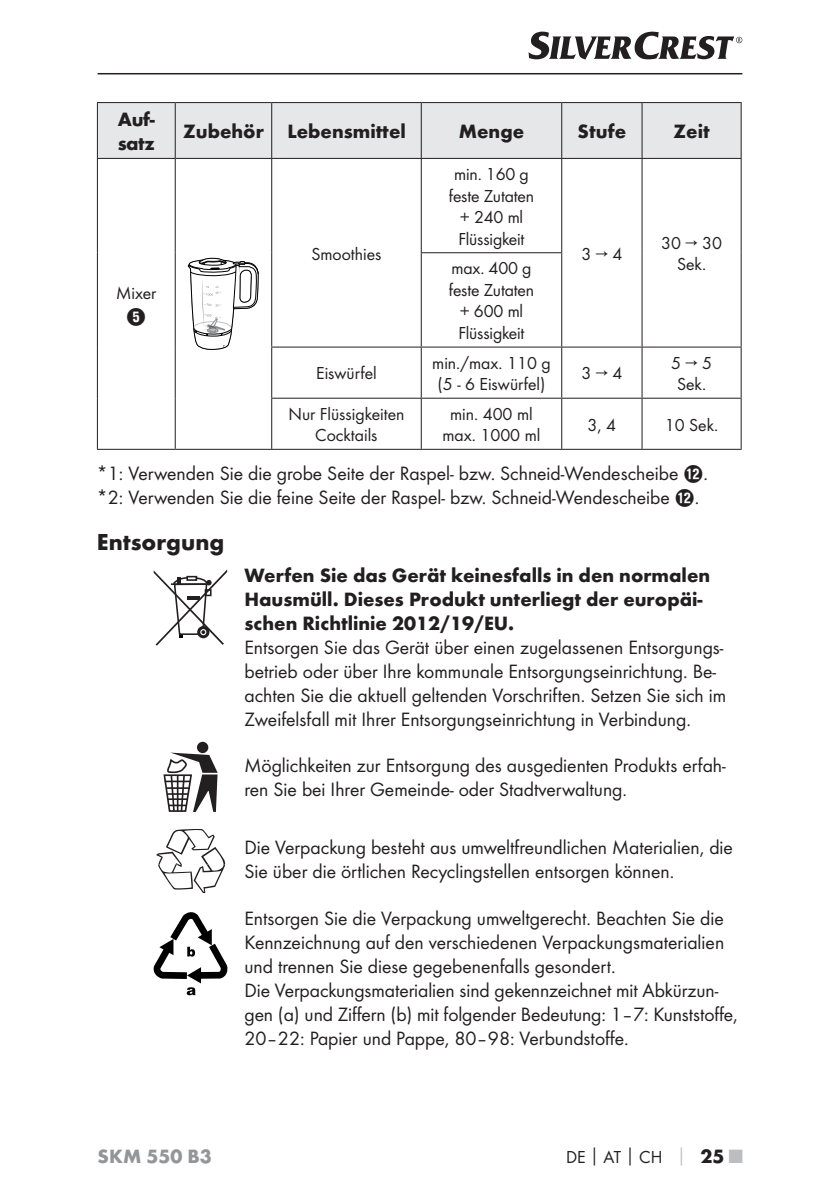
<style>
.page{position:relative;width:840px;height:1191px;background:#fff}
.page>*{position:absolute;margin:0;border:0;box-sizing:border-box;transform-origin:0 0}
.t1{font:700 24px "Futura";color:#231f20}
.t2{font:20px/24px "Futura Boo";color:#231f20}
.t3{font:700 20px/24px "Futura";color:#231f20}
.t4{font:700 20px "Futura";color:#939598}
.t5{font:20px "Hako PI Nummern";color:#231f20}
.t6{font:18px/21.6px "Futura Boo";color:#231f20;text-align:center}
.s1{font-family:"Hako PI Nummern"}
.s2{font-family:"Futura";font-weight:700}
.s3{font-family:"Futura";font-weight:700;color:#bbbdc0}
.s4{font-family:"Futura";font-weight:700;font-size:20px}
.s5{font-family:"Futura";font-weight:700;font-size:20px;color:#bbbdc0}
</style>
<div class="page">
<hr style="left:98px;top:73px;width:644px;height:1px;background:#231f20">
<svg style="left:528px;top:32px;width:214px;height:28px"></svg>
<div style="left:98px;top:103px;width:642px;height:55px;background:#e6e7e8"></div>
<hr style="left:97px;top:102px;width:78px;height:1px;background:#231f20">
<hr style="left:97px;top:103px;width:1px;height:55px;background:#231f20">
<hr style="left:175px;top:102px;width:96px;height:1px;background:#231f20">
<hr style="left:175px;top:103px;width:1px;height:55px;background:#231f20">
<hr style="left:271px;top:102px;width:150px;height:1px;background:#231f20">
<hr style="left:271px;top:103px;width:1px;height:55px;background:#231f20">
<hr style="left:421px;top:102px;width:140px;height:1px;background:#231f20">
<hr style="left:420px;top:103px;width:1px;height:55px;background:#231f20">
<hr style="left:561px;top:102px;width:80px;height:1px;background:#231f20">
<hr style="left:561px;top:103px;width:1px;height:55px;background:#231f20">
<hr style="left:641px;top:102px;width:100px;height:1px;background:#231f20">
<hr style="left:641px;top:103px;width:1px;height:55px;background:#231f20">
<hr style="left:740px;top:103px;width:1px;height:55px;background:#231f20">
<hr style="left:97px;top:158px;width:78px;height:1px;background:#231f20">
<hr style="left:175px;top:158px;width:566px;height:1px;background:#231f20">
<hr style="left:97px;top:159px;width:1px;height:94px;background:#231f20">
<hr style="left:97px;top:253px;width:1px;height:94px;background:#231f20">
<hr style="left:97px;top:347px;width:1px;height:51px;background:#231f20">
<hr style="left:97px;top:398px;width:1px;height:51px;background:#231f20">
<hr style="left:175px;top:159px;width:1px;height:94px;background:#231f20">
<hr style="left:271px;top:159px;width:1px;height:94px;background:#231f20">
<hr style="left:420px;top:159px;width:1px;height:93px;background:#231f20">
<hr style="left:561px;top:159px;width:1px;height:93px;background:#231f20">
<hr style="left:641px;top:159px;width:1px;height:94px;background:#231f20">
<hr style="left:740px;top:159px;width:1px;height:94px;background:#231f20">
<hr style="left:175px;top:253px;width:1px;height:94px;background:#231f20">
<hr style="left:271px;top:253px;width:1px;height:93px;background:#231f20">
<hr style="left:420px;top:252px;width:142px;height:1px;background:#231f20">
<hr style="left:420px;top:253px;width:1px;height:93px;background:#231f20">
<hr style="left:561px;top:253px;width:1px;height:93px;background:#231f20">
<hr style="left:641px;top:253px;width:1px;height:93px;background:#231f20">
<hr style="left:740px;top:253px;width:1px;height:93px;background:#231f20">
<hr style="left:175px;top:347px;width:1px;height:51px;background:#231f20">
<hr style="left:271px;top:346px;width:150px;height:1px;background:#231f20">
<hr style="left:271px;top:347px;width:1px;height:51px;background:#231f20">
<hr style="left:421px;top:346px;width:140px;height:1px;background:#231f20">
<hr style="left:420px;top:347px;width:1px;height:51px;background:#231f20">
<hr style="left:561px;top:346px;width:80px;height:1px;background:#231f20">
<hr style="left:561px;top:347px;width:1px;height:51px;background:#231f20">
<hr style="left:641px;top:346px;width:100px;height:1px;background:#231f20">
<hr style="left:641px;top:347px;width:1px;height:51px;background:#231f20">
<hr style="left:740px;top:347px;width:1px;height:51px;background:#231f20">
<hr style="left:175px;top:398px;width:1px;height:51px;background:#231f20">
<hr style="left:271px;top:398px;width:150px;height:1px;background:#231f20">
<hr style="left:271px;top:399px;width:1px;height:50px;background:#231f20">
<hr style="left:421px;top:398px;width:140px;height:1px;background:#231f20">
<hr style="left:420px;top:399px;width:1px;height:50px;background:#231f20">
<hr style="left:561px;top:398px;width:80px;height:1px;background:#231f20">
<hr style="left:561px;top:399px;width:1px;height:50px;background:#231f20">
<hr style="left:641px;top:398px;width:100px;height:1px;background:#231f20">
<hr style="left:641px;top:399px;width:1px;height:50px;background:#231f20">
<hr style="left:740px;top:399px;width:1px;height:50px;background:#231f20">
<hr style="left:97px;top:449px;width:78px;height:1px;background:#231f20">
<hr style="left:175px;top:449px;width:566px;height:1px;background:#231f20">
<svg style="left:188px;top:258px;width:70px;height:92px"></svg>
<svg style="left:153px;top:569px;width:74px;height:76px"></svg>
<div style="left:197px;top:742px;width:11px;height:11px;background:#231f20;border-radius:50%"></div>
<svg style="left:163px;top:752px;width:54px;height:60px"></svg>
<svg style="left:156px;top:829px;width:69px;height:64px"></svg>
<svg style="left:153px;top:912px;width:74px;height:83px"></svg>
<p class="t3" style="left:118px;top:109px;width:39px">Auf&shy;satz</p>
<p class="t6" style="left:116px;top:283px;width:42px">Mixer</p>
<p class="t5" style="left:126px;top:307px;width:21px">5</p>
<p class="t3" style="left:183px;top:121px;width:224px">Zubehör Lebensmittel</p>
<p class="t3" style="left:458px;top:121px;width:67px">Menge</p>
<p class="t3" style="left:577px;top:121px;width:50px">Stufe</p>
<p class="t3" style="left:673px;top:121px;width:38px">Zeit</p>
<p class="t6" style="left:311px;top:244px;width:72px">Smoothies</p>
<p class="t6" style="left:448px;top:164px;width:87px">min. 160 g feste Zutaten + 240 ml<br>Flüssigkeit</p>
<p class="t6" style="left:660px;top:233px;width:62px">30 → 30</p>
<p class="t6" style="left:581px;top:244px;width:42px">3 → 4</p>
<p class="t6" style="left:451px;top:258px;width:81px">max. 400 g</p>
<p class="t6" style="left:676px;top:254px;width:31px">Sek.</p>
<p class="t6" style="left:448px;top:280px;width:87px">feste Zutaten + 600 ml<br>Flüssigkeit</p>
<p class="t6" style="left:316px;top:363px;width:62px">Eiswürfel</p>
<p class="t6" style="left:432px;top:353px;width:120px;text-align:left">min./max. 110 g (5 - 6 Eiswürfel)</p>
<p class="t6" style="left:581px;top:363px;width:42px">3 → 4</p>
<p class="t6" style="left:670px;top:353px;width:42px">5 → 5<br>Sek.</p>
<p class="t6" style="left:288px;top:404px;width:117px">Nur Flüssigkeiten<br>Cocktails</p>
<p class="t6" style="left:442px;top:404px;width:99px">min. 400 ml max. 1000 ml</p>
<p class="t6" style="left:587px;top:415px;width:30px">3, 4</p>
<p class="t6" style="left:664px;top:415px;width:55px">10 Sek.</p>
<p class="t2" style="left:97px;top:462px;width:612px">*1: Verwenden Sie die grobe Seite der Raspel- bzw. Schneid-Wendescheibe <span class="s1">w</span>. *2: Verwenden Sie die feine Seite der Raspel- bzw. Schneid-Wendescheibe <span class="s1">w</span>.</p>
<p class="t1" style="left:97px;top:532px;width:129px">Entsorgung</p>
<p class="t3" style="left:244px;top:565px;width:467px">Werfen Sie das Gerät keinesfalls in den normalen<br>Hausmüll. Dieses Produkt unterliegt der europäi&shy;schen Richtlinie 2012/19/EU.</p>
<p class="t2" style="left:244px;top:637px;width:483px">Entsorgen Sie das Gerät über einen zugelassenen Entsorgungs&shy;betrieb oder über Ihre kommunale Entsorgungseinrichtung. Be&shy;achten Sie die aktuell geltenden Vorschriften. Setzen Sie sich im Zweifelsfall mit Ihrer Entsorgungseinrichtung in Verbindung.</p>
<p class="t2" style="left:244px;top:754px;width:482px">Möglichkeiten zur Entsorgung des aus gedienten Produkts erfah&shy;ren Sie bei Ihrer Gemeinde- oder Stadtverwaltung.</p>
<p class="t2" style="left:244px;top:836px;width:489px">Die Verpackung besteht aus umweltfreundlichen Materialien, die<br>Sie über die örtlichen Recyclingstellen ent sorgen können.</p>
<p class="t2" style="left:244px;top:907px;width:494px">Entsorgen Sie die Verpackung umweltgerecht. Beachten Sie die Kennzeichnung auf den verschiedenen Verpackungsmaterialien und trennen Sie diese gegebenenfalls gesondert.<br>Die Verpackungsmate rialien sind gekennzeichnet mit Abkürzun&shy;gen (a) und Ziffern (b) mit folgender Bedeutung: 1–7: Kunststoffe, 20–22: Papier und Pappe, 80–98: Verbundstoffe.</p>
<p class="t4" style="left:98px;top:1148px;width:116px">SKM 550 B3</p>
<p class="t6" style="left:565px;top:1146px;width:178px">DE<span class="s2">│</span>AT<span class="s2">│</span>CH <span class="s3">│</span> <span class="s4">25</span> <span class="s5">■</span></p>
</div>
